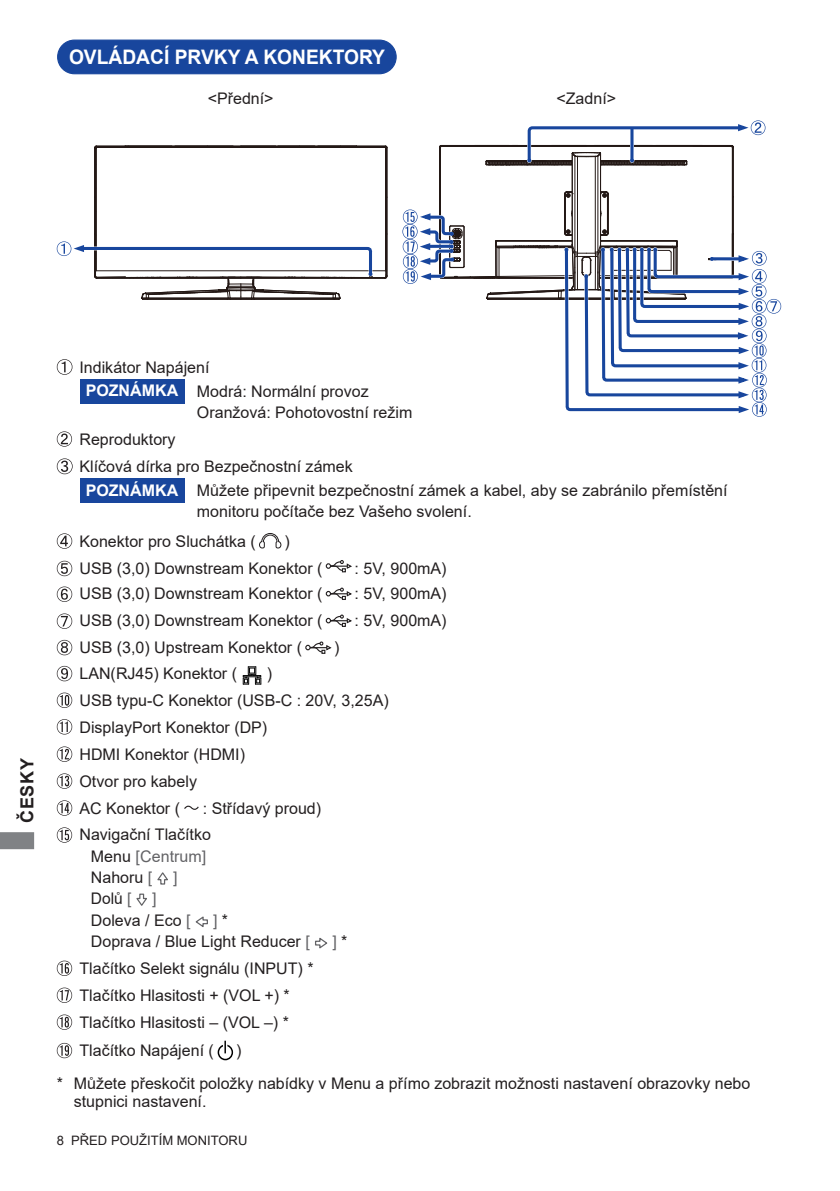
<style>
.page{position:relative;width:840px;height:1191px;background:#fff}
.page>*{position:absolute;margin:0;border:0;box-sizing:border-box;transform-origin:0 0}
.t1{font:700 20px "Arial";color:#fff;scale:.96 1}
.t2{font:700 18px "Arial";letter-spacing:.035em;color:#231f20}
.t3{font:16px/27px "Arial";color:#231f20}
.t4{font:700 16px "Arial";color:#fff}
.t5{font:16px "Arial";color:#636366}
.t6{font:13px "Arial";color:#231f20}
.s1{color:#636366}
.s2{color:#231f20}
</style>
<div class="page">
<svg style="left:0;top:832px;width:34px;height:17px"></svg>
<svg style="left:57px;top:359px;width:15px;height:16px"></svg>
<svg style="left:57px;top:431px;width:15px;height:16px"></svg>
<svg style="left:57px;top:458px;width:15px;height:16px"></svg>
<svg style="left:57px;top:533px;width:15px;height:16px"></svg>
<svg style="left:259px;top:533px;width:22px;height:15px"></svg>
<svg style="left:57px;top:561px;width:15px;height:15px"></svg>
<svg style="left:325px;top:560px;width:27px;height:12px"></svg>
<svg style="left:57px;top:586px;width:15px;height:16px"></svg>
<svg style="left:325px;top:587px;width:27px;height:13px"></svg>
<svg style="left:57px;top:613px;width:15px;height:16px"></svg>
<svg style="left:325px;top:614px;width:27px;height:13px"></svg>
<svg style="left:57px;top:640px;width:15px;height:15px"></svg>
<svg style="left:305px;top:641px;width:27px;height:13px"></svg>
<svg style="left:57px;top:666px;width:15px;height:15px"></svg>
<svg style="left:243px;top:666px;width:18px;height:18px"></svg>
<svg style="left:57px;top:692px;width:15px;height:16px"></svg>
<svg style="left:57px;top:719px;width:15px;height:15px"></svg>
<svg style="left:57px;top:746px;width:15px;height:16px"></svg>
<svg style="left:57px;top:773px;width:15px;height:16px"></svg>
<svg style="left:57px;top:800px;width:15px;height:15px"></svg>
<svg style="left:184px;top:805px;width:15px;height:5px"></svg>
<svg style="left:57px;top:827px;width:15px;height:15px"></svg>
<svg style="left:157px;top:872px;width:11px;height:13px"></svg>
<svg style="left:136px;top:893px;width:11px;height:13px"></svg>
<svg style="left:195px;top:916px;width:13px;height:11px"></svg>
<svg style="left:315px;top:937px;width:13px;height:12px"></svg>
<svg style="left:57px;top:960px;width:15px;height:16px"></svg>
<svg style="left:57px;top:987px;width:15px;height:16px"></svg>
<svg style="left:57px;top:1014px;width:15px;height:15px"></svg>
<svg style="left:57px;top:1043px;width:15px;height:15px"></svg>
<div style="left:80px;top:378px;width:105px;height:25px;background:#18469d"></div>
<div style="left:80px;top:478px;width:105px;height:25px;background:#18469d"></div>
<div style="left:217px;top:1044px;width:16px;height:16px;border:1px solid #000;border-radius:50%"></div>
<hr style="left:223px;top:1040px;width:4px;height:13px;background:#fff">
<svg style="left:224px;top:1040px;width:2px;height:13px"></svg>
<hr style="left:94px;top:197px;width:1px;height:37px;background:#231815">
<hr style="left:97px;top:147px;width:287px;height:1px;background:#231815">
<hr style="left:95px;top:148px;width:1px;height:86px;background:#231815">
<hr style="left:96px;top:146px;width:289px;height:1px;background:#231815">
<hr style="left:385px;top:148px;width:1px;height:86px;background:#231815">
<hr style="left:386px;top:148px;width:1px;height:128px;background:#231815">
<svg style="left:94px;top:146px;width:3px;height:52px"></svg>
<svg style="left:57px;top:234px;width:330px;height:66px"></svg>
<div style="left:58px;top:40px;width:338px;height:34px;background:#18469d;border-radius:17px"></div>
<div style="left:57px;top:40px;width:339px;height:34px;border:1px solid #18469d;border-radius:17px"></div>
<hr style="left:564px;top:194px;width:1px;height:39px;background:#231815">
<hr style="left:606px;top:194px;width:1px;height:39px;background:#231815">
<hr style="left:607px;top:194px;width:1px;height:39px;background:#231815">
<hr style="left:732px;top:197px;width:1px;height:37px;background:#231815">
<hr style="left:440px;top:147px;width:1px;height:87px;background:#231815">
<hr style="left:439px;top:197px;width:1px;height:37px;background:#231815">
<hr style="left:731px;top:197px;width:1px;height:37px;background:#231815">
<hr style="left:571px;top:153px;width:1px;height:91px;background:#231815">
<hr style="left:574px;top:156px;width:1px;height:96px;background:#231815">
<hr style="left:577px;top:157px;width:1px;height:95px;background:#231815">
<hr style="left:594px;top:157px;width:1px;height:95px;background:#231815">
<hr style="left:597px;top:156px;width:1px;height:96px;background:#231815">
<hr style="left:600px;top:153px;width:1px;height:91px;background:#231815">
<svg style="left:439px;top:120px;width:326px;height:77px"></svg>
<svg style="left:402px;top:209px;width:378px;height:208px"></svg>
<p class="t1" style="left:69px;top:43px;width:330px">OVLÁDACÍ PRVKY A KONEKTORY</p>
<p class="t3" style="left:208px;top:85px;width:67px">&lt;Přední&gt;</p>
<p class="t3" style="left:556px;top:85px;width:61px">&lt;Zadní&gt;</p>
<p class="t2" style="left:14px;top:822px;width:66px;rotate:-90deg">ČESKY</p>
<p class="t3" style="left:197px;top:355px;width:173px;line-height:24px;text-indent:-117px">Indikátor Napájení<br>Modrá: Normální provoz</p>
<p class="t3" style="left:197px;top:399px;width:217px">Oranžová: Pohotovostní režim</p>
<p class="t3" style="left:79px;top:425px;width:275px">Reproduktory<br>Klíčová dírka pro Bezpečnostní zámek</p>
<p class="t3" style="left:197px;top:479px;width:532px;line-height:21.2px">Můžete připevnit bezpečnostní zámek a kabel, aby se zabránilo přemístění monitoru počítače bez Vašeho svolení.</p>
<p class="t3" style="left:79px;top:527px;width:178px">Konektor pro Sluchátka (</p>
<p class="t4" style="left:86px;top:379px;width:94px">POZNÁMKA</p>
<p class="t4" style="left:86px;top:479px;width:94px">POZNÁMKA</p>
<p class="t3" style="left:79px;top:527px;width:244px;text-indent:205px">)<br>USB (3,0) Downstream Konektor (</p>
<p class="t3" style="left:354px;top:554px;width:93px">: 5V, 900mA)</p>
<p class="t3" style="left:79px;top:579px;width:244px">USB (3,0) Downstream Konektor (</p>
<p class="t3" style="left:354px;top:579px;width:93px">: 5V, 900mA)</p>
<p class="t3" style="left:79px;top:606px;width:244px">USB (3,0) Downstream Konektor (</p>
<p class="t3" style="left:354px;top:606px;width:93px">: 5V, 900mA)</p>
<p class="t3" style="left:79px;top:633px;width:224px">USB (3,0) Upstream Konektor (</p>
<p class="t3" style="left:334px;top:633px;width:7px">)</p>
<p class="t3" style="left:79px;top:659px;width:159px">LAN(RJ45) Konektor (</p>
<p class="t3" style="left:79px;top:659px;width:310px;text-indent:187px">)<br>USB typu-C Konektor (USB-C : 20V, 3,25A)<br>DisplayPort Konektor (DP)<br>HDMI Konektor (HDMI)<br>Otvor pro kabely<br>AC Konektor (</p>
<p class="t3" style="left:79px;top:794px;width:243px;text-indent:123px">: Střídavý proud)<br>Navigační Tlačítko</p>
<p class="t3" style="left:91px;top:845px;width:117px;line-height:21.2px">Menu <span class="s1">[Centrum]<br></span>Nahoru <span class="s1">[</span></p>
<p class="t5" style="left:173px;top:866px;width:6px">]</p>
<p class="t3" style="left:91px;top:885px;width:42px">Dolů <span class="s1">[</span></p>
<p class="t3" style="left:91px;top:888px;width:101px;line-height:21.2px;text-indent:61px"><span class="s1">]<br></span>Doleva / Eco <span class="s1">[</span></p>
<p class="t3" style="left:91px;top:909px;width:220px;line-height:21.2px;text-indent:122px"><span class="s1">]</span> *<br>Doprava / Blue Light Reducer <span class="s1">[</span></p>
<p class="t5" style="left:332px;top:930px;width:17px">] <span class="s2">*</span></p>
<p class="t3" style="left:79px;top:954px;width:235px">Tlačítko Selekt signálu (INPUT) *<br>Tlačítko Hlasitosti + (VOL +) *<br>Tlačítko Hlasitosti – (VOL –) *<br>Tlačítko Napájení (</p>
<p class="t3" style="left:57px;top:1034px;width:694px;line-height:32.6px;text-indent:179px">)<br>* Můžete přeskočit položky nabídky v Menu a přímo zobrazit možnosti nastavení obrazovky nebo</p>
<p class="t3" style="left:74px;top:1087px;width:134px">stupnici nastavení.</p>
<p class="t6" style="left:57px;top:1131px;width:192px">8 PŘED POUŽITÍM MONITORU</p>
</div>
